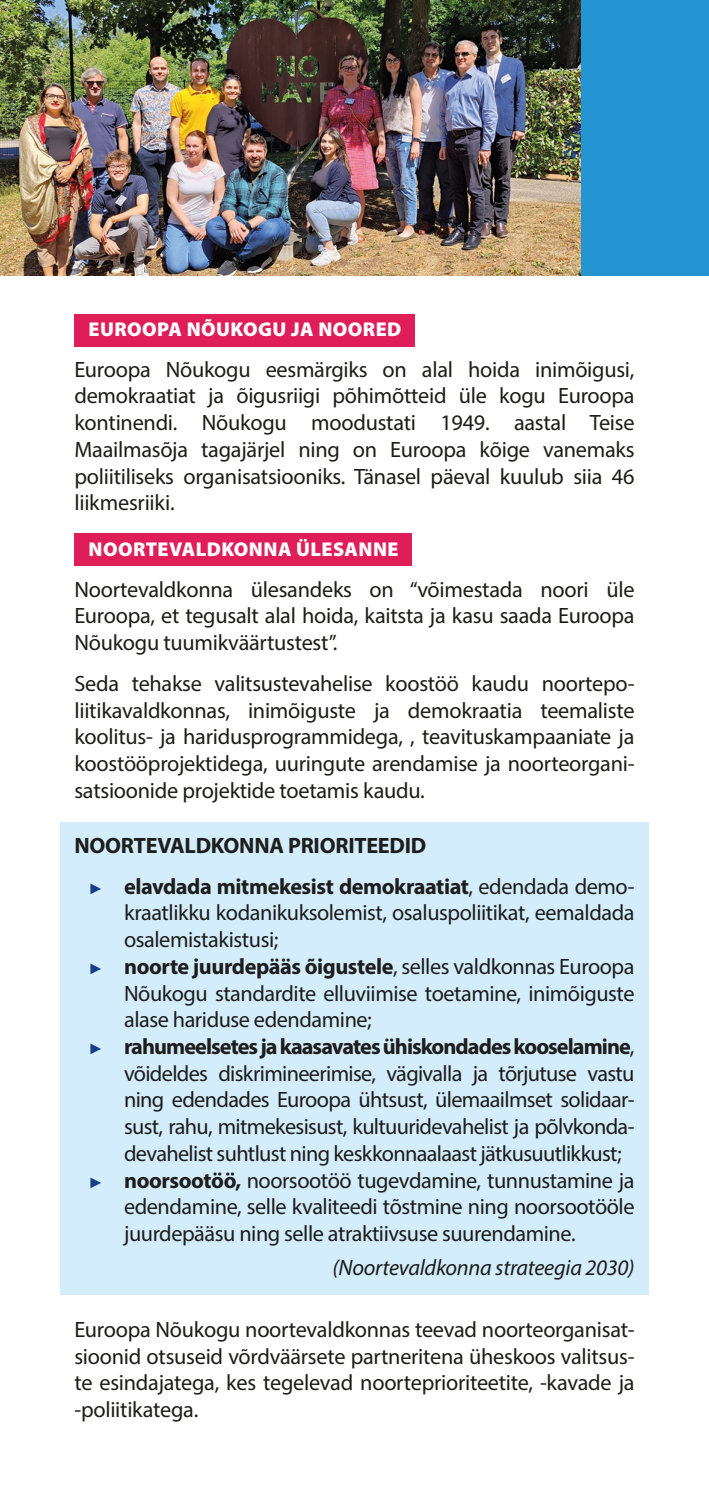
<style>
.page{position:relative;width:709px;height:1489px;background:#fff}
.page>*{position:absolute;margin:0;border:0;box-sizing:border-box;transform-origin:0 0}
.body{font:22.25px/26.8px "Myriad Pro";letter-spacing:-.02em;color:#1d1d1b;text-align:justify}
.special_body{font:italic 22.25px "Myriad Pro";letter-spacing:-.01em;color:#1d1d1b}
.special_body-2{font:700 22.25px "Myriad Pro";letter-spacing:-.01em;color:#1d1d1b}
.t1{font:900 20px "Myriad Pro";letter-spacing:.02em;color:#fff}
.s1{font-family:"Arial";font-size:15px;color:#153d8a}
.s2{font-weight:700}
</style>
<div class="page">
<div style="left:395px;top:0;width:314px;height:275px;background:#2494d2"></div>
<img style="left:0;top:0;width:580px;height:275px">
<div style="left:74px;top:314px;width:341px;height:32px;background:#df1d58"></div>
<div style="left:74px;top:533px;width:338px;height:33px;background:#df1d58"></div>
<div style="left:60px;top:821px;width:588px;height:51px;background:#d4edfc"></div>
<div style="left:60px;top:862px;width:588px;height:104px;background:#d4edfc"></div>
<div style="left:60px;top:942px;width:588px;height:104px;background:#d4edfc"></div>
<div style="left:60px;top:1023px;width:588px;height:157px;background:#d4edfc"></div>
<div style="left:60px;top:1156px;width:588px;height:104px;background:#d4edfc"></div>
<div style="left:60px;top:1243px;width:588px;height:51px;background:#d4edfc"></div>
<p class="t1" style="left:89px;top:316px;width:314px">EUROOPA NÕUKOGU JA NOORED</p>
<p class="body" style="left:74px;top:355px;width:561px">Euroopa Nõukogu eesmärgiks on alal hoida inimõigusi, demokraatiat ja õigusriigi põhimõtteid üle kogu Euroopa kontinendi. Nõukogu moodustati 1949. aastal Teise Maailmasõja tagajärjel ning on Euroopa kõige vanemaks poliitiliseks organisatsiooniks. Tänasel päeval kuulub siia 46 liikmesriiki.</p>
<p class="t1" style="left:89px;top:535px;width:311px">NOORTEVALDKONNA ÜLESANNE</p>
<p class="body" style="left:74px;top:575px;width:561px">Noortevaldkonna ülesandeks on “võimestada noori üle Euroopa, et tegusalt alal hoida, kaitsta ja kasu saada Euroopa Nõukogu tuumikväärtustest”.</p>
<p class="body" style="left:74px;top:669px;width:561px">Seda tehakse valitsustevahelise koostöö kaudu noortepo&shy;liitikavaldkonnas, inimõiguste ja demokraatia teemaliste koolitus- ja haridusprogrammidega, , teavituskampaaniate ja koostööprojektidega, uuringute arendamise ja noorteorgani&shy;satsioonide projektide toetamis kaudu.</p>
<p class="special_body-2" style="left:74px;top:830px;width:353px">NOORTEVALDKONNA PRIORITEEDID</p>
<p class="body" style="left:124px;top:872px;width:512px;text-indent:-35px"><span class="s1">►</span> <span class="s2">elavdada mitmekesist demokraatiat</span>, edendada demo&shy;kraatlikku kodanikuksolemist, osaluspoliitikat, eemaldada osalemistakistusi;</p>
<p class="body" style="left:124px;top:952px;width:512px;text-indent:-35px"><span class="s1">►</span> <span class="s2">noorte juurdepääs õigustele</span>, selles valdkonnas Euroopa Nõukogu standardite elluviimise toetamine, inimõiguste alase hariduse edendamine;</p>
<p class="body" style="left:124px;top:1032px;width:512px;text-indent:-35px"><span class="s1">►</span> <span class="s2">rahumeelsetes ja kaasavates ühiskondades kooselamine</span>, võideldes diskrimineerimise, vägivalla ja tõrjutuse vastu ning edendades Euroopa ühtsust, ülemaailmset solidaar&shy;sust, rahu, mitmekesisust, kultuuridevahelist ja põlvkonda&shy;devahelist suhtlust ning keskkonnaalaast jätkusuutlikkust;</p>
<p class="body" style="left:124px;top:1166px;width:512px;text-indent:-35px"><span class="s1">►</span> <span class="s2">noorsootöö,</span> noorsootöö tugevdamine, tunnustamine ja edendamine, selle kvaliteedi tõstmine ning noorsootööle juurdepääsu ning selle atraktiivsuse suurendamine.</p>
<p class="special_body" style="left:332px;top:1253px;width:303px">(Noortevaldkonna strateegia 2030)</p>
<p class="body" style="left:74px;top:1315px;width:561px">Euroopa Nõukogu noortevaldkonnas teevad noorteorganisat&shy;sioonid otsuseid võrdväärsete partneritena üheskoos valitsus&shy;te esindajatega, kes tegelevad noorteprioriteetite, -kavade ja -poliitikatega.</p>
</div>
